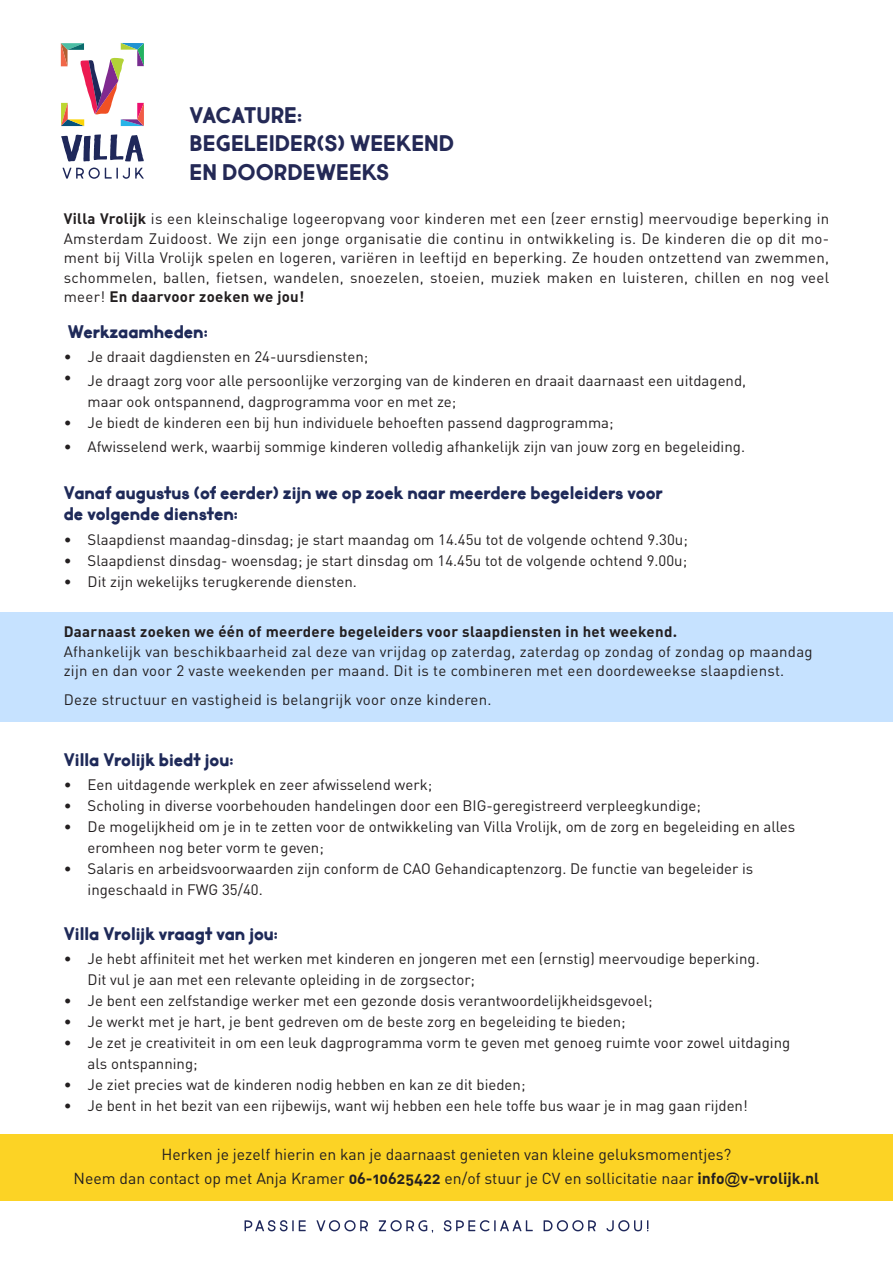
<style>
.page{position:relative;width:893px;height:1263px;background:#fff}
.page>*{position:absolute;margin:0;border:0;box-sizing:border-box;transform-origin:0 0}
.t1{font:22.5px "Market Fresh Bold All Caps";color:#242956}
.t2{font:700 19.5px "Market Fresh";color:#1f2a59}
.t3{font:15.75px "DIN";color:#231f20}
.t4{font:15px/21px "DIN";color:#231f20}
.t5{font:15px "DIN";letter-spacing:.02em;color:#231f20}
.t6{font:15px "DIN Bold Alternate";letter-spacing:.02em;color:#231f20}
.s1{font-family:"DIN Bold Alternate"}
.s2{font-family:"Arial"}
</style>
<div class="page">
<div style="left:0;top:1134px;width:893px;height:66px;background:#fcd325"></div>
<div style="left:0;top:612px;width:893px;height:110px;background:#c6e2ff"></div>
<svg style="left:61px;top:134px;width:83px;height:28px"></svg>
<svg style="left:62px;top:168px;width:82px;height:11px"></svg>
<svg style="left:61px;top:43px;width:83px;height:83px"></svg>
<div style="left:84px;top:139px;width:6px;height:9px;background:#1f285a"></div>
<svg style="left:245px;top:1220px;width:61px;height:11px"></svg>
<svg style="left:316px;top:1220px;width:52px;height:11px"></svg>
<svg style="left:379px;top:1220px;width:54px;height:13px"></svg>
<svg style="left:444px;top:1220px;width:89px;height:11px"></svg>
<svg style="left:544px;top:1220px;width:52px;height:11px"></svg>
<svg style="left:606px;top:1220px;width:42px;height:11px"></svg>
<p class="t1" style="left:190px;top:98px;width:114px">VACATURE:</p>
<p class="t1" style="left:190px;top:126px;width:266px">BEGELEIDER(S) WEEKEND</p>
<p class="t1" style="left:190px;top:155px;width:201px">EN DOORDEWEEKS</p>
<p class="t4" style="left:64px;top:209px;width:767px;line-height:19.5px;text-align:justify"><span class="s1">Villa Vrolijk</span> is een kleinschalige logeeropvang voor kinderen met een (zeer ernstig) meervoudige beperking in Amsterdam Zuidoost. We zijn een jonge organisatie die continu in ontwikkeling is. De kinderen die op dit mo&shy;ment bij Villa Vrolijk spelen en logeren, variëren in leeftijd en beperking. Ze houden ontzettend van zwemmen, schommelen, ballen, fietsen, wandelen, snoezelen, stoeien, muziek maken en luisteren, chillen en nog veel meer! <span class="s1">En daarvoor zoeken we jou!</span></p>
<p class="t2" style="left:68px;top:319px;width:141px">Werkzaamheden:</p>
<p class="t4" style="left:64px;top:346px;width:9px">•</p>
<p class="t4" style="left:64px;top:367px;width:9px">•</p>
<p class="t4" style="left:64px;top:412px;width:9px">•</p>
<p class="t4" style="left:64px;top:436px;width:9px">•</p>
<p class="t4" style="left:88px;top:346px;width:282px">Je draait dagdiensten en 24-uursdiensten;</p>
<p class="t4" style="left:88px;top:370px;width:660px">Je draagt zorg voor alle persoonlijke verzorging van de kinderen en draait daarnaast een uitdagend,</p>
<p class="t4" style="left:88px;top:391px;width:370px">maar ook ontspannend, dagprogramma voor en met ze;</p>
<p class="t4" style="left:88px;top:412px;width:527px">Je biedt de kinderen een bij hun individuele behoeften passend dagprogramma;</p>
<p class="t4" style="left:88px;top:436px;width:659px">Afwisselend werk, waarbij sommige kinderen volledig afhankelijk zijn van jouw zorg en begeleiding.</p>
<p class="t2" style="left:64px;top:480px;width:600px">Vanaf augustus (of eerder) zijn we op zoek naar meerdere begeleiders voor</p>
<p class="t2" style="left:64px;top:501px;width:176px">de volgende diensten:</p>
<p class="t4" style="left:64px;top:529px;width:9px">•</p>
<p class="t4" style="left:64px;top:550px;width:9px">•</p>
<p class="t4" style="left:64px;top:571px;width:9px">•</p>
<p class="t4" style="left:88px;top:529px;width:602px">Slaapdienst maandag-dinsdag; je start maandag om 14.45u tot de volgende ochtend 9.30u;</p>
<p class="t4" style="left:88px;top:550px;width:601px">Slaapdienst dinsdag- woensdag; je start dinsdag om 14.45u tot de volgende ochtend 9.00u;</p>
<p class="t4" style="left:88px;top:571px;width:271px">Dit zijn wekelijks terugkerende diensten.</p>
<p class="t6" style="left:64px;top:622px;width:615px">Daarnaast zoeken we één of meerdere begeleiders voor slaapdiensten in het weekend.</p>
<p class="t5" style="left:64px;top:642px;width:750px">Afhankelijk van beschikbaarheid zal deze van vrijdag op zaterdag, zaterdag op zondag of zondag op maandag</p>
<p class="t5" style="left:64px;top:662px;width:722px">zijn en dan voor 2 vaste weekenden per maand. Dit is te combineren met een doordeweekse slaapdienst.</p>
<p class="t5" style="left:64px;top:690px;width:429px">Deze structuur en vastigheid is belangrijk voor onze kinderen.</p>
<p class="t2" style="left:64px;top:747px;width:171px">Villa Vrolijk biedt jou:</p>
<p class="t4" style="left:64px;top:774px;width:9px">•</p>
<p class="t4" style="left:64px;top:795px;width:9px">•</p>
<p class="t4" style="left:64px;top:816px;width:9px">•</p>
<p class="t4" style="left:64px;top:858px;width:9px">•</p>
<p class="t4" style="left:88px;top:774px;width:346px">Een uitdagende werkplek en zeer afwisselend werk;</p>
<p class="t4" style="left:88px;top:795px;width:615px">Scholing in diverse voorbehouden handelingen door een BIG-geregistreerd verpleegkundige;</p>
<p class="t4" style="left:88px;top:816px;width:709px">De mogelijkheid om je in te zetten voor de ontwikkeling van Villa Vrolijk, om de zorg en begeleiding en alles eromheen nog beter vorm te geven;</p>
<p class="t4" style="left:88px;top:858px;width:667px">Salaris en arbeidsvoorwaarden zijn conform de CAO Gehandicaptenzorg. De functie van begeleider is ingeschaald in FWG 35/40.</p>
<p class="t2" style="left:64px;top:921px;width:216px">Villa Vrolijk vraagt van jou:</p>
<p class="t4" style="left:64px;top:948px;width:9px">•</p>
<p class="t4" style="left:64px;top:990px;width:9px">•</p>
<p class="t4" style="left:64px;top:1011px;width:9px">•</p>
<p class="t4" style="left:64px;top:1032px;width:9px">•</p>
<p class="t4" style="left:64px;top:1074px;width:9px">•</p>
<p class="t4" style="left:64px;top:1095px;width:9px">•</p>
<p class="t4" style="left:88px;top:948px;width:674px">Je hebt affiniteit met het werken met kinderen en jongeren met een (ernstig) meervoudige beperking.<br>Dit vul je aan met een relevante opleiding in de zorgsector;<br>Je bent een zelfstandige werker met een gezonde dosis verantwoordelijkheidsgevoel;</p>
<p class="t4" style="left:88px;top:1011px;width:540px">Je werkt met je hart, je bent gedreven om de beste zorg en begeleiding te bieden;</p>
<p class="t4" style="left:88px;top:1032px;width:704px">Je zet je creativiteit in om een leuk dagprogramma vorm te geven met genoeg ruimte voor zowel uitdaging als ontspanning;<br>Je ziet precies wat de kinderen nodig hebben en kan ze dit bieden;</p>
<p class="t4" style="left:88px;top:1095px;width:662px">Je bent in het bezit van een rijbewijs, want wij hebben een hele toffe bus waar je in mag gaan rijden!</p>
<p class="t3" style="left:162px;top:1145px;width:571px">Herken je jezelf hierin en kan je daarnaast genieten van kleine geluksmomentjes?</p>
<p class="t3" style="left:74px;top:1169px;width:747px">Neem dan contact op met Anja Kramer <span class="s1">06-10625422</span> en/of stuur je CV en sollicitatie naar <span class="s1">info</span><span class="s2">@</span><span class="s1">v-vrolijk.nl</span></p>
</div>
